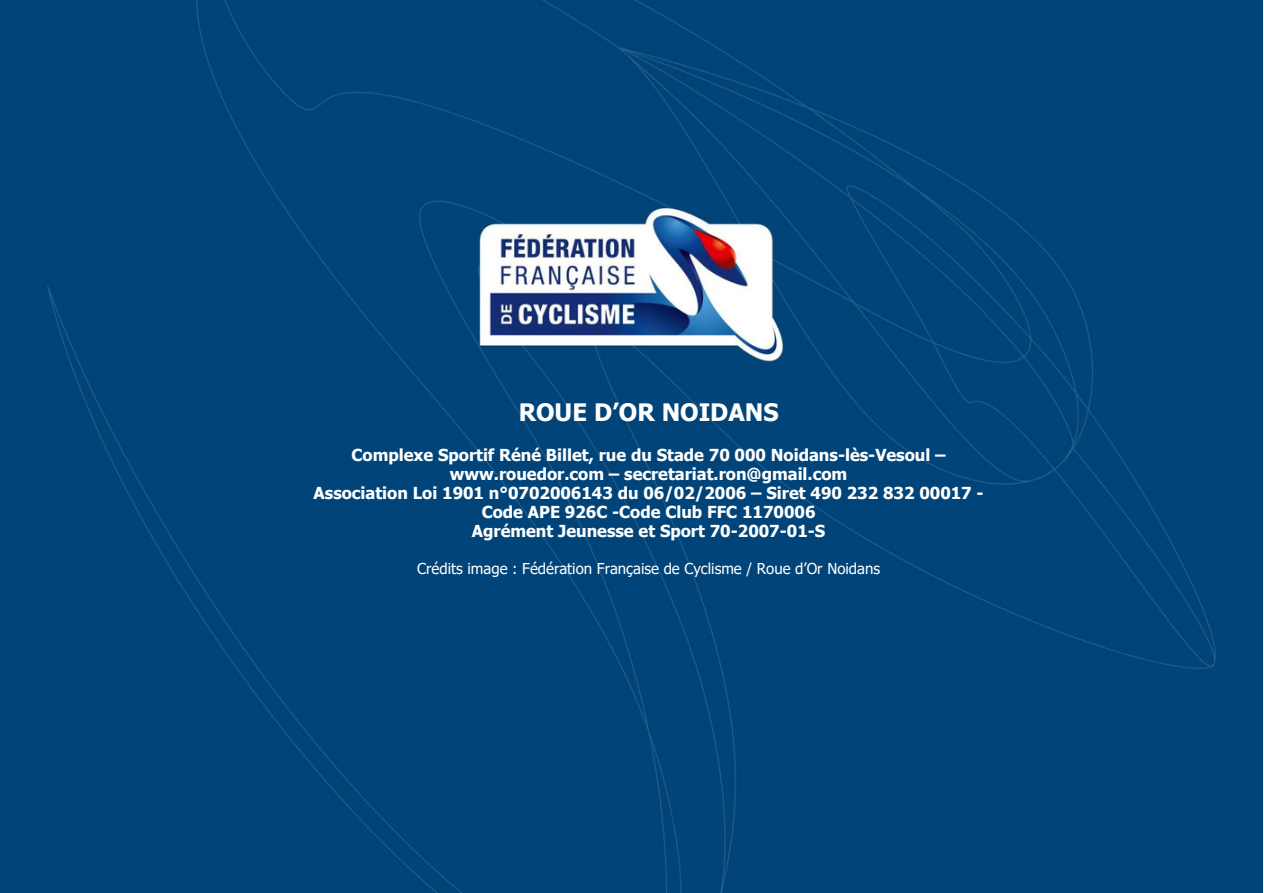
<style>
.page{position:relative;width:1264px;height:893px;background:#fff}
.page>*{position:absolute;margin:0;border:0;box-sizing:border-box;transform-origin:0 0}
.t1{font:700 24px "Tahoma";color:#fff}
.t2{font:700 16.5px/19.2px "Tahoma";color:#fff;text-align:center}
.t3{font:15px "Tahoma";color:#fff}
</style>
<div class="page">
<div style="left:0;top:0;width:1262px;height:892px;background:#014479"></div>
<p class="t1" style="left:518px;top:397px;width:261px">ROUE D’OR NOIDANS</p>
<p class="t2" style="left:351px;top:444px;width:595px">Complexe Sportif Réné Billet, rue du Stade 70 000 Noidans-lès-Vesoul – www.rouedor.com – secretariat.ron@gmail.com</p>
<p class="t2" style="left:313px;top:482px;width:671px">Association Loi 1901 n°0702006143 du 06/02/2006 – Siret 490 232 832 00017 -<br>Code APE 926C -Code Club FFC 1170006</p>
<p class="t2" style="left:472px;top:521px;width:355px">Agrément Jeunesse et Sport 70-2007-01-S</p>
<p class="t3" style="left:417px;top:559px;width:464px">Crédits image : Fédération Française de Cyclisme / Roue d’Or Noidans</p>
</div>
